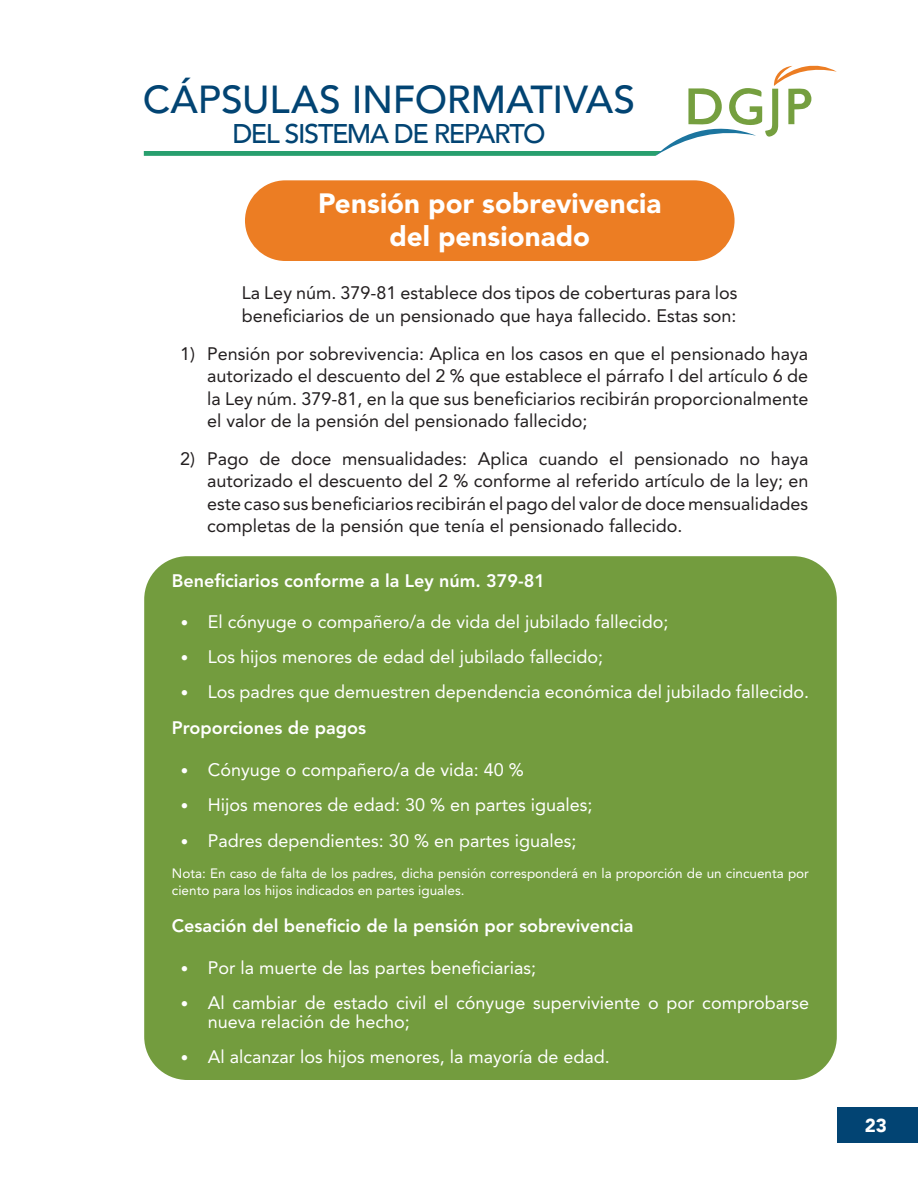
<style>
.page{position:relative;width:918px;height:1188px;background:#fff}
.page>*{position:absolute;margin:0;border:0;box-sizing:border-box;transform-origin:0 0}
.CONTENIDO{font:500 39px "Avenir";letter-spacing:-.005em;color:#024473}
.TEXTO_CONTENIDO_PARR{font:900 27.75px "Avenir LT Std";letter-spacing:.005em;color:#fff}
.Parrafos{font:500 27px "Avenir";letter-spacing:-.055em;color:#024473}
.t1{font:900 18.75px "Avenir";color:#fff}
.t2{font:18px/22.5px "Avenir LT Std";color:#231f20;text-align:justify}
.t3{font:18px/19.8px "Avenir LT Std";color:#fff}
.t4{font:800 18px "Avenir LT Std";color:#fff}
.t5{font:13.5px/16.2px "Avenir LT Std";color:#fff}
.s1{font-weight:800;font-size:15px}
</style>
<div class="page">
<div style="left:837px;top:1107px;width:81px;height:36px;background:#024473"></div>
<div style="left:245px;top:180px;width:490px;height:81px;background:#ec7d23;border-radius:40px"></div>
<div style="left:144px;top:556px;width:693px;height:524px;background:#739c3e;border-radius:43px"></div>
<svg style="left:144px;top:65px;width:693px;height:91px"></svg>
<p class="CONTENIDO" style="left:143px;top:65px;width:494px">CÁPSULAS INFORMATIVAS</p>
<p class="Parrafos" style="left:233px;top:110px;width:314px">DEL SISTEMA DE REPARTO</p>
<p class="TEXTO_CONTENIDO_PARR" style="left:318px;top:186px;width:345px">Pensión por sobrevivencia</p>
<p class="TEXTO_CONTENIDO_PARR" style="left:389px;top:220px;width:202px">del pensionado</p>
<p class="t2" style="left:242px;top:282px;width:497px">La Ley núm. 379-81 establece dos tipos de coberturas para los beneficiarios de un pensionado que haya fallecido. Estas son:</p>
<p class="t2" style="left:207px;top:342px;width:603px;text-indent:-27px">1) Pensión por sobrevivencia: Aplica en los casos en que el pensionado haya autorizado el descuento del 2 % que establece el párrafo I del artículo 6 de la Ley núm. 379-81, en la que sus beneficiarios recibirán proporcionalmente el valor de la pensión del pensionado fallecido;</p>
<p class="t2" style="left:207px;top:447px;width:603px;text-indent:-27px">2) Pago de doce mensualidades: Aplica cuando el pensionado no haya autorizado el descuento del 2 % conforme al referido artículo de la ley; en este caso sus beneficiarios recibirán el pago del valor de doce mensualidades completas de la pensión que tenía el pensionado fallecido.</p>
<p class="t4" style="left:172px;top:570px;width:375px">Beneficiarios conforme a la Ley núm. 379-81</p>
<p class="t3" style="left:181px;top:612px;width:489px"><span class="s1">•</span> El cónyuge o compañero/a de vida del jubilado fallecido;</p>
<p class="t3" style="left:181px;top:647px;width:424px"><span class="s1">•</span> Los hijos menores de edad del jubilado fallecido;</p>
<p class="t3" style="left:181px;top:682px;width:630px"><span class="s1">•</span> Los padres que demuestren dependencia económica del jubilado fallecido.</p>
<p class="t4" style="left:172px;top:717px;width:196px">Proporciones de pagos</p>
<p class="t3" style="left:181px;top:760px;width:344px"><span class="s1">•</span> Cónyuge o compañero/a de vida: 40 %</p>
<p class="t3" style="left:181px;top:795px;width:413px"><span class="s1">•</span> Hijos menores de edad: 30 % en partes iguales;</p>
<p class="t3" style="left:181px;top:831px;width:397px"><span class="s1">•</span> Padres dependientes: 30 % en partes iguales;</p>
<p class="t5" style="left:172px;top:866px;width:639px">Nota: En caso de falta de los padres, dicha pensión corresponderá en la proporción de un cincuenta por ciento para los hijos indicados en partes iguales.</p>
<p class="t4" style="left:172px;top:915px;width:463px">Cesación del beneficio de la pensión por sobrevivencia</p>
<p class="t3" style="left:181px;top:958px;width:357px"><span class="s1">•</span> Por la muerte de las partes beneficiarias;</p>
<p class="t3" style="left:208px;top:993px;width:603px;text-indent:-27px"><span class="s1">•</span> Al cambiar de estado civil el cónyuge superviviente o por comprobarse nueva relación de hecho;</p>
<p class="t3" style="left:181px;top:1047px;width:430px"><span class="s1">•</span> Al alcanzar los hijos menores, la mayoría de edad.</p>
<p class="t1" style="left:865px;top:1110px;width:24px">23</p>
</div>
